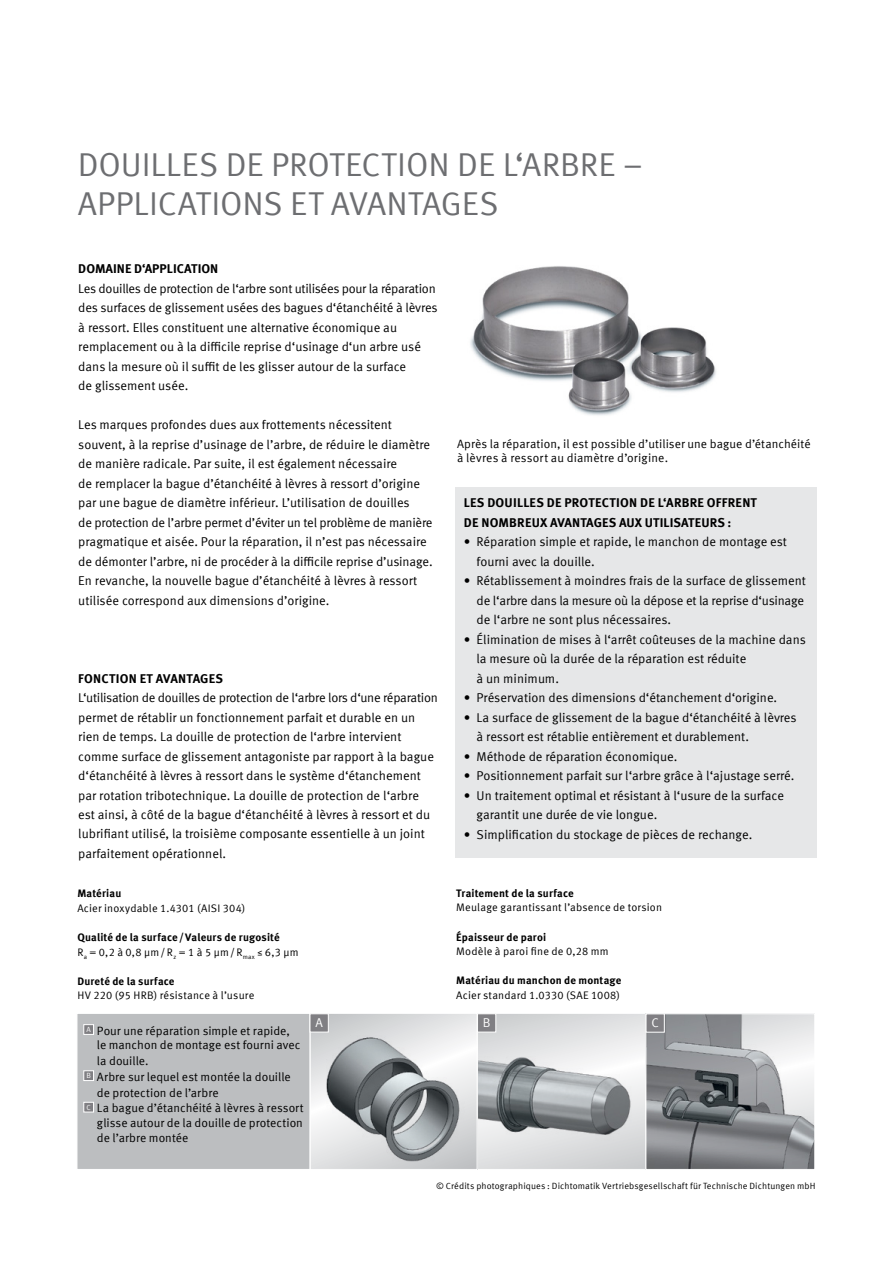
<style>
.page{position:relative;width:893px;height:1263px;background:#fff}
.page>*{position:absolute;margin:0;border:0;box-sizing:border-box;transform-origin:0 0}
.t1{font:33px/39px "Meta Offc Pro Norm";letter-spacing:-.005em;color:#6d6e71}
.t2{font:12.75px/19.5px "Meta Offc Pro Norm";color:#000}
.t3{font:700 12.75px/19.5px "Meta Offc Pro";letter-spacing:.015em;color:#000}
.t4{font:12.75px "Meta Offc Pro Norm";color:#fff}
.t5{font:12px/14.7px "Meta Offc Pro Norm";letter-spacing:.005em;color:#000}
.t6{font:10.8px "Meta Offc Pro Norm";letter-spacing:.015em;color:#000}
.t7{font:700 10.8px "Meta Offc Pro";letter-spacing:.015em;color:#000}
.t8{font:9px "Meta Offc Pro Norm";letter-spacing:.015em;color:#000}
</style>
<div class="page">
<div style="left:77px;top:1013px;width:233px;height:157px;background:#bcbec0;border:1px solid #fff"></div>
<svg style="left:479px;top:1015px;width:166px;height:153px;background:#d8d9db"></svg>
<img style="left:479px;top:1026px;width:164px;height:138px">
<div style="left:477px;top:1013px;width:174px;height:157px;border:1px solid #fff"></div>
<svg style="left:329px;top:1015px;width:146px;height:8px"></svg>
<img style="left:312px;top:1023px;width:163px;height:145px">
<div style="left:310px;top:1013px;width:167px;height:157px;border:1px solid #fff"></div>
<img style="left:647px;top:1015px;width:166px;height:153px">
<div style="left:645px;top:1013px;width:170px;height:157px;border:1px solid #fff"></div>
<div style="left:310px;top:1013px;width:19px;height:19px;background:#807f83;border:1px solid #fff"></div>
<div style="left:477px;top:1013px;width:19px;height:19px;background:#807f83;border:1px solid #fff"></div>
<div style="left:646px;top:1013px;width:19px;height:19px;background:#807f83;border:1px solid #fff"></div>
<img style="left:470px;top:266px;width:246px;height:150px">
<div style="left:455px;top:487px;width:361px;height:371px;background:#e6e7e8"></div>
<div style="left:83px;top:1024px;width:11px;height:11px;background:#807f83;border:1px solid #fff"></div>
<div style="left:83px;top:1070px;width:11px;height:11px;background:#807f83;border:1px solid #fff"></div>
<div style="left:83px;top:1102px;width:11px;height:10px;background:#807f83;border:1px solid #fff"></div>
<h1 class="t1" style="left:78px;top:143px;width:566px">DOUILLES DE PROTECTION DE L‘ARBRE –<br>APPLICATIONS ET AVANTAGES</h1>
<p class="t3" style="left:78px;top:258px;width:141px">DOMAINE D‘APPLICATION</p>
<p class="t2" style="left:78px;top:278px;width:361px">Les douilles de protection de l‘arbre sont utilisées pour la réparation des surfaces de glissement usées des bagues d‘étanchéité à lèvres à ressort. Elles constituent une alternative économique au remplacement ou à la difficile reprise d‘usinage d‘un arbre usé dans la mesure où il suffit de les glisser autour de la surface<br>de glissement usée.</p>
<p class="t2" style="left:78px;top:414px;width:356px">Les marques profondes dues aux frottements nécessitent souvent, à la reprise d’usinage de l’arbre, de réduire le diamètre de manière radicale. Par suite, il est également nécessaire<br>de remplacer la bague d’étanchéité à lèvres à ressort d’origine par une bague de diamètre inférieur. L’utilisation de douilles<br>de protection de l’arbre permet d’éviter un tel problème de manière pragmatique et aisée. Pour la réparation, il n’est pas nécessaire de démonter l’arbre, ni de procéder à la difficile reprise d’usinage.<br>En revanche, la nouvelle bague d’étanchéité à lèvres à ressort utilisée correspond aux dimensions d’origine.</p>
<p class="t3" style="left:78px;top:667px;width:146px">FONCTION ET AVANTAGES</p>
<p class="t2" style="left:78px;top:687px;width:361px">L‘utilisation de douilles de protection de l‘arbre lors d‘une réparation permet de rétablir un fonctionnement parfait et durable en un rien de temps. La douille de protection de l‘arbre intervient comme surface de glissement antagoniste par rapport à la bague d‘étanchéité à lèvres à ressort dans le système d‘étanchement par rotation tribotechnique. La douille de protection de l‘arbre est ainsi, à côté de la bague d‘étanchéité à lèvres à ressort et du lubrifiant utilisé, la troisième composante essentielle à un joint parfaitement opérationnel.</p>
<p class="t7" style="left:77px;top:885px;width:45px">Matériau</p>
<p class="t6" style="left:77px;top:900px;width:169px">Acier inoxydable 1.4301 (AISI 304)</p>
<p class="t7" style="left:77px;top:929px;width:204px">Qualité de la surface/Valeurs de rugosité</p>
<p class="t6" style="left:77px;top:944px;width:223px">R<sub>a</sub> = 0,2 à 0,8 μm/R<sub>z</sub> = 1 à 5 μm/R<sub>max</sub> ≤ 6,3 μm</p>
<p class="t7" style="left:77px;top:973px;width:99px">Dureté de la surface</p>
<p class="t6" style="left:77px;top:987px;width:178px">HV 220 (95 HRB) résistance à l’usure</p>
<p class="t5" style="left:457px;top:436px;width:355px">Après la réparation, il est possible d’utiliser une bague d’étanchéité à lèvres à ressort au diamètre d’origine.</p>
<p class="t3" style="left:464px;top:492px;width:295px">LES DOUILLES DE PROTECTION DE L‘ARBRE OFFRENT<br>DE NOMBREUX AVANTAGES AUX UTILISATEURS :</p>
<p class="t2" style="left:477px;top:531px;width:312px;text-indent:-13px">• Réparation simple et rapide, le manchon de montage est fourni avec la douille.</p>
<p class="t2" style="left:477px;top:570px;width:331px;text-indent:-13px">• Rétablissement à moindres frais de la surface de glissement de l‘arbre dans la mesure où la dépose et la reprise d‘usinage de l‘arbre ne sont plus nécessaires.</p>
<p class="t2" style="left:477px;top:628px;width:331px;text-indent:-13px">• Élimination de mises à l‘arrêt coûteuses de la machine dans la mesure où la durée de la réparation est réduite<br>à un minimum.</p>
<p class="t2" style="left:464px;top:687px;width:315px">• Préservation des dimensions d‘étanchement d‘origine.</p>
<p class="t2" style="left:477px;top:706px;width:322px;text-indent:-13px">• La surface de glissement de la bague d‘étanchéité à lèvres à ressort est rétablie entièrement et durablement.</p>
<p class="t2" style="left:464px;top:745px;width:215px">• Méthode de réparation économique.</p>
<p class="t2" style="left:464px;top:765px;width:332px">• Positionnement parfait sur l‘arbre grâce à l‘ajustage serré.</p>
<p class="t2" style="left:477px;top:784px;width:309px;text-indent:-13px">• Un traitement optimal et résistant à l‘usure de la surface garantit une durée de vie longue.</p>
<p class="t2" style="left:464px;top:823px;width:290px">• Simplification du stockage de pièces de rechange.</p>
<p class="t7" style="left:456px;top:884px;width:119px">Traitement de la surface</p>
<p class="t6" style="left:456px;top:899px;width:207px">Meulage garantissant l’absence de torsion</p>
<p class="t7" style="left:456px;top:928px;width:91px">Épaisseur de paroi</p>
<p class="t6" style="left:456px;top:943px;width:154px">Modèle à paroi fine de 0,28 mm</p>
<p class="t7" style="left:456px;top:972px;width:167px">Matériau du manchon de montage</p>
<p class="t6" style="left:456px;top:987px;width:165px">Acier standard 1.0330 (SAE 1008)</p>
<p class="t5" style="left:97px;top:1022px;width:205px;text-indent:-10px"><sup>A</sup> Pour une réparation simple et rapide, le manchon de montage est fourni avec</p>
<p class="t5" style="left:97px;top:1053px;width:53px">la douille.</p>
<p class="t5" style="left:86px;top:1069px;width:206px"><sup>B</sup> Arbre sur lequel est montée la douille</p>
<p class="t5" style="left:97px;top:1084px;width:123px">de protection de l’arbre</p>
<p class="t5" style="left:87px;top:1100px;width:219px"><sup>C</sup> La bague d’étanchéité à lèvres à ressort</p>
<p class="t5" style="left:97px;top:1115px;width:207px">glisse autour de la douille de protection de l’arbre montée</p>
<p class="t4" style="left:315px;top:1013px;width:9px">A</p>
<p class="t4" style="left:483px;top:1013px;width:9px">B</p>
<p class="t4" style="left:651px;top:1013px;width:9px">C</p>
<p class="t8" style="left:436px;top:1179px;width:381px">© Crédits photographiques : Dichtomatik Vertriebsgesellschaft für Technische Dichtungen mbH</p>
</div>
